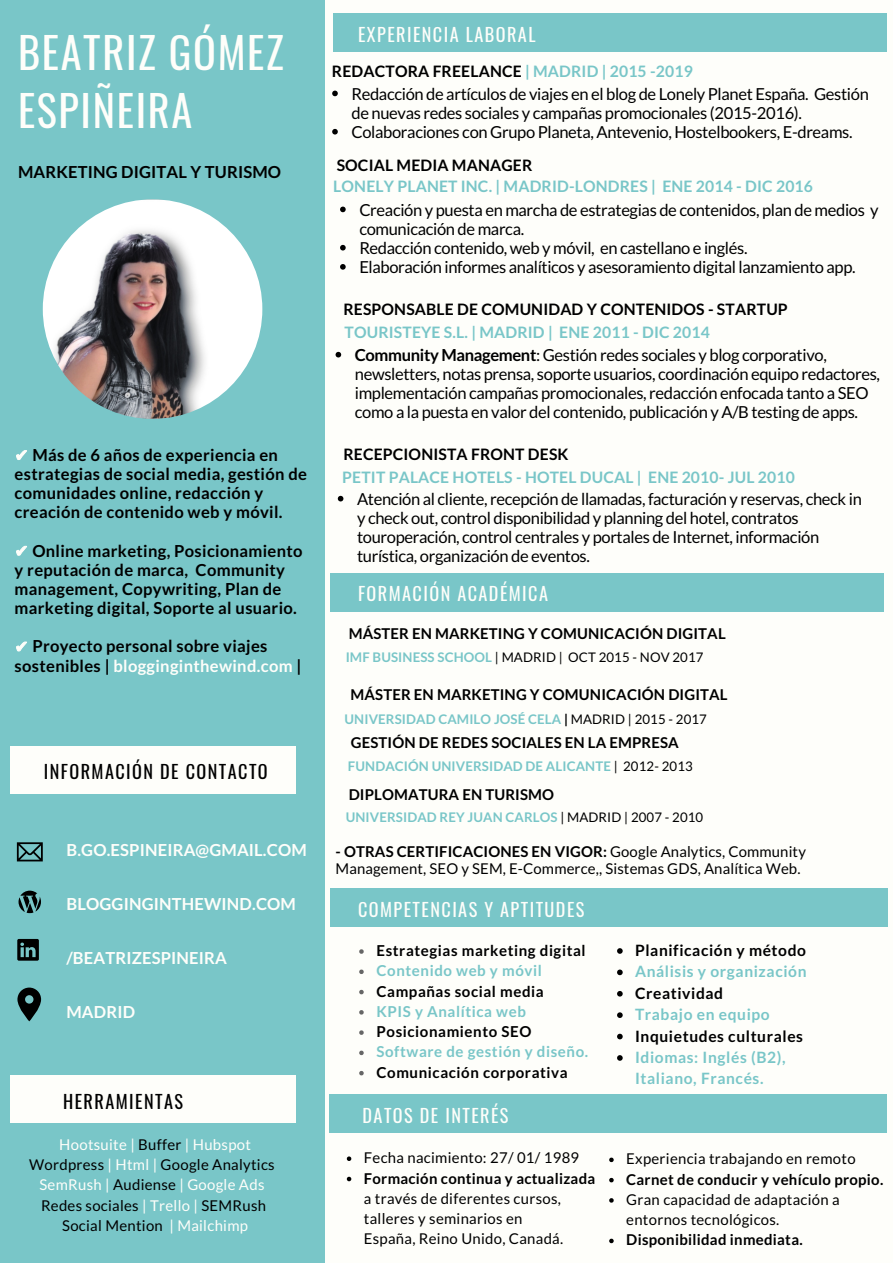
<style>
.page{position:relative;width:893px;height:1263px;background:#fefefa}
.page>*{position:absolute;margin:0;border:0;box-sizing:border-box;transform-origin:0 0}
.t1{font:42.3px/58.5px "Oswald";letter-spacing:.04em;color:#fefefa}
.t2{font:18.15px "Oswald";letter-spacing:.08em;color:#fefefa}
.t3{font:18.15px "Oswald";letter-spacing:.08em;color:#000}
.t4{font:16.5px/19.2px "Lato";letter-spacing:-.02em;color:#000}
.t5{font:700 16.5px/19.2px "Lato";letter-spacing:.02em;color:#000}
.t6{font:700 16.5px "Lato";letter-spacing:.01em;color:#fefefa}
.t7{font:700 15.75px "Lato";letter-spacing:.01em;color:#79c6c8}
.t8{font:700 15.75px "Lato";letter-spacing:.01em;color:#000}
.t9{font:700 15.6px/21.5px "Lato";letter-spacing:.04em;color:#79c6c8}
.t10{font:700 15.6px "Lato";letter-spacing:.04em;color:#000}
.t11{font:700 15px "Lato";letter-spacing:.04em;color:#000}
.t12{font:700 15px "Lato";letter-spacing:.04em;color:#79c6c8}
.t13{font:14.85px/20.2px "Lato";letter-spacing:.02em;color:#000}
.t14{font:700 14.85px "Lato";letter-spacing:.01em;color:#000}
.t15{font:700 13.2px "Lato";letter-spacing:.01em;color:#79c6c8}
.t16{font:13.2px "Lato";letter-spacing:.01em;color:#000}
.s1{font-family:"DejaVu Sans";font-weight:400;color:#fefefa}
.s2{color:#fefefa}
.s3{color:#79c6c8}
.s4{font-weight:700}
.s5{font-weight:700;color:#79c6c8}
.s6{color:#000}
.s7{font-weight:400;color:#000}
</style>
<div class="page">
<div style="left:330px;top:888px;width:557px;height:39px;background:#79c6c8"></div>
<svg style="left:359px;top:949px;width:5px;height:5px"></svg>
<svg style="left:359px;top:969px;width:5px;height:5px"></svg>
<svg style="left:359px;top:990px;width:5px;height:4px"></svg>
<svg style="left:359px;top:1010px;width:5px;height:4px"></svg>
<svg style="left:359px;top:1030px;width:5px;height:5px"></svg>
<svg style="left:359px;top:1051px;width:5px;height:4px"></svg>
<svg style="left:359px;top:1071px;width:5px;height:4px"></svg>
<svg style="left:617px;top:948px;width:6px;height:6px"></svg>
<svg style="left:617px;top:969px;width:6px;height:6px"></svg>
<svg style="left:617px;top:991px;width:6px;height:5px"></svg>
<svg style="left:617px;top:1012px;width:6px;height:6px"></svg>
<svg style="left:617px;top:1034px;width:6px;height:5px"></svg>
<svg style="left:617px;top:1055px;width:6px;height:6px"></svg>
<div style="left:333px;top:14px;width:554px;height:38px;background:#79c6c8"></div>
<div style="left:330px;top:573px;width:554px;height:38px;background:#79c6c8"></div>
<svg style="left:340px;top:207px;width:6px;height:5px"></svg>
<svg style="left:340px;top:245px;width:6px;height:5px"></svg>
<svg style="left:340px;top:264px;width:6px;height:6px"></svg>
<svg style="left:332px;top:91px;width:6px;height:5px"></svg>
<svg style="left:332px;top:129px;width:6px;height:6px"></svg>
<div style="left:0;top:0;width:324px;height:1263px;background:#79c6c8"></div>
<div style="left:10px;top:1075px;width:286px;height:48px;background:#fefefa"></div>
<div style="left:10px;top:747px;width:286px;height:47px;background:#fefefa"></div>
<img style="left:43px;top:199px;width:219px;height:220px;border-radius:50%">
<svg style="left:336px;top:352px;width:5px;height:5px"></svg>
<svg style="left:338px;top:496px;width:5px;height:5px"></svg>
<svg style="left:347px;top:1156px;width:4px;height:5px"></svg>
<svg style="left:347px;top:1177px;width:4px;height:4px"></svg>
<svg style="left:609px;top:1157px;width:5px;height:5px"></svg>
<svg style="left:609px;top:1178px;width:5px;height:4px"></svg>
<svg style="left:609px;top:1198px;width:5px;height:5px"></svg>
<svg style="left:609px;top:1239px;width:5px;height:4px"></svg>
<div style="left:329px;top:1094px;width:557px;height:39px;background:#79c6c8"></div>
<svg style="left:19px;top:891px;width:22px;height:22px"></svg>
<svg style="left:17px;top:842px;width:26px;height:19px"></svg>
<svg style="left:17px;top:939px;width:22px;height:22px"></svg>
<svg style="left:17px;top:987px;width:24px;height:34px"></svg>
<h1 class="t1" style="left:18px;top:21px;width:267px">BEATRIZ GÓMEZ<br>ESPIÑEIRA</h1>
<p class="t5" style="left:18px;top:162px;width:265px">MARKETING DIGITAL Y TURISMO</p>
<p class="t5" style="left:15px;top:445px;width:294px"><span class="s1">✔</span> Más de 6 años de experiencia en estrategias de social media, gestión de comunidades online, redacción y creación de contenido web y móvil.</p>
<p class="t5" style="left:15px;top:541px;width:289px"><span class="s1">✔</span> Online marketing, Posicionamiento y reputación de marca, Community management, Copywriting, Plan de marketing digital, Soporte al usuario.</p>
<p class="t5" style="left:15px;top:636px;width:288px"><span class="s1">✔</span> Proyecto personal sobre viajes sostenibles | <span class="s2">blogginginthewind.com</span> |</p>
<p class="t3" style="left:44px;top:758px;width:225px">INFORMACIÓN DE CONTACTO</p>
<p class="t6" style="left:66px;top:839px;width:242px">B.GO.ESPINEIRA@GMAIL.COM</p>
<p class="t6" style="left:66px;top:893px;width:231px">BLOGGINGINTHEWIND.COM</p>
<p class="t6" style="left:66px;top:948px;width:162px">/BEATRIZESPINEIRA</p>
<p class="t6" style="left:66px;top:1002px;width:70px">MADRID</p>
<p class="t3" style="left:63px;top:1087px;width:121px">HERRAMIENTAS</p>
<p class="t13" style="left:29px;top:1134px;width:247px;text-align:center"><span class="s2">Hootsuite |</span> Buffer <span class="s2">| Hubspot<br></span>Wordpress <span class="s2">| Html |</span> Google Analytics<br><span class="s2">SemRush |</span> Audiense <span class="s2">| Google Ads<br></span>Redes sociales <span class="s2">| Trello |</span> SEMRush<br>Social Mention <span class="s2">| Mailchimp</span></p>
<p class="t2" style="left:358px;top:20px;width:179px">EXPERIENCIA LABORAL</p>
<p class="t8" style="left:332px;top:61px;width:362px">REDACTORA FREELANCE <span class="s3">| MADRID | 2015 -2019</span></p>
<p class="t4" style="left:351px;top:84px;width:519px">Redacción de artículos de viajes en el blog de Lonely Planet España. Gestión de nuevas redes sociales y campañas promocionales (2015-2016).<br>Colaboraciones con Grupo Planeta, Antevenio, Hostelbookers, E-dreams.</p>
<p class="t8" style="left:337px;top:156px;width:197px">SOCIAL MEDIA MANAGER</p>
<p class="t7" style="left:333px;top:176px;width:481px">LONELY PLANET INC. | MADRID-LONDRES | ENE 2014 - DIC 2016</p>
<p class="t4" style="left:359px;top:200px;width:521px">Creación y puesta en marcha de estrategias de contenidos, plan de medios y comunicación de marca.<br>Redacción contenido, web y móvil, en castellano e inglés.<br>Elaboración informes analíticos y asesoramiento digital lanzamiento app.</p>
<p class="t8" style="left:343px;top:299px;width:446px">RESPONSABLE DE COMUNIDAD Y CONTENIDOS - STARTUP</p>
<p class="t7" style="left:345px;top:322px;width:367px">TOURISTEYE S.L. | MADRID | ENE 2011 - DIC 2014</p>
<p class="t4" style="left:355px;top:345px;width:527px"><span class="s4">Community Management</span>: Gestión redes sociales y blog corporativo, newsletters, notas prensa, soporte usuarios, coordinación equipo redactores, implementación campañas promocionales, redacción enfocada tanto a SEO como a la puesta en valor del contenido, publicación y A/B testing de apps.</p>
<p class="t8" style="left:343px;top:444px;width:227px">RECEPCIONISTA FRONT DESK</p>
<p class="t7" style="left:342px;top:467px;width:454px">PETIT PALACE HOTELS - HOTEL DUCAL | ENE 2010- JUL 2010</p>
<p class="t4" style="left:357px;top:489px;width:506px">Atención al cliente, recepción de llamadas, facturación y reservas, check in y check out, control disponibilidad y planning del hotel, contratos touroperación, control centrales y portales de Internet, información turística, organización de eventos.</p>
<p class="t2" style="left:358px;top:580px;width:191px">FORMACIÓN ACADÉMICA</p>
<p class="t14" style="left:349px;top:624px;width:378px">MÁSTER EN MARKETING Y COMUNICACIÓN DIGITAL</p>
<p class="t16" style="left:346px;top:649px;width:359px"><span class="s5">IMF BUSINESS SCHOOL</span> | MADRID | OCT 2015 - NOV 2017</p>
<p class="t14" style="left:351px;top:686px;width:378px">MÁSTER EN MARKETING Y COMUNICACIÓN DIGITAL</p>
<p class="t15" style="left:345px;top:711px;width:364px">UNIVERSIDAD CAMILO JOSÉ CELA <span class="s6">|</span> <span class="s7">MADRID | 2015 - 2017</span></p>
<p class="t14" style="left:351px;top:733px;width:329px">GESTIÓN DE REDES SOCIALES EN LA EMPRESA</p>
<p class="t15" style="left:348px;top:757px;width:346px">FUNDACIÓN UNIVERSIDAD DE ALICANTE <span class="s7">| 2012- 2013</span></p>
<p class="t14" style="left:349px;top:785px;width:207px">DIPLOMATURA EN TURISMO</p>
<p class="t15" style="left:346px;top:809px;width:359px">UNIVERSIDAD REY JUAN CARLOS <span class="s7">| MADRID | 2007 - 2010</span></p>
<p class="t13" style="left:336px;top:843px;width:472px;line-height:17px"><span class="s4">- OTRAS CERTIFICACIONES EN VIGOR:</span> Google Analytics, Community<br>Management, SEO y SEM, E-Commerce,, Sistemas GDS, Analítica Web.</p>
<p class="t2" style="left:358px;top:895px;width:228px">COMPETENCIAS Y APTITUDES</p>
<p class="t11" style="left:376px;top:941px;width:211px">Estrategias marketing digital</p>
<p class="t12" style="left:376px;top:961px;width:167px">Contenido web y móvil</p>
<p class="t11" style="left:376px;top:982px;width:169px">Campañas social media</p>
<p class="t12" style="left:376px;top:1002px;width:151px">KPIS y Analítica web</p>
<p class="t11" style="left:376px;top:1022px;width:156px">Posicionamiento SEO</p>
<p class="t12" style="left:376px;top:1042px;width:213px">Software de gestión y diseño.</p>
<p class="t11" style="left:376px;top:1063px;width:193px">Comunicación corporativa</p>
<p class="t2" style="left:363px;top:1101px;width:147px">DATOS DE INTERÉS</p>
<p class="t13" style="left:364px;top:1147px;width:217px">Fecha nacimiento: 27/ 01/ 1989</p>
<p class="t14" style="left:364px;top:1169px;width:233px">Formación continua y actualizada</p>
<p class="t13" style="left:364px;top:1188px;width:201px">a través de diferentes cursos, talleres y seminarios en<br>España, Reino Unido, Canadá.</p>
<p class="t10" style="left:635px;top:941px;width:173px">Planificación y método</p>
<p class="t9" style="left:635px;top:961px;width:173px">Análisis y organización</p>
<p class="t10" style="left:635px;top:983px;width:90px">Creatividad</p>
<p class="t9" style="left:635px;top:1003px;width:136px">Trabajo en equipo</p>
<p class="t10" style="left:635px;top:1026px;width:170px">Inquietudes culturales</p>
<p class="t9" style="left:635px;top:1046px;width:152px">Idiomas: Inglés (B2),<br>Italiano, Francés.</p>
<p class="t13" style="left:626px;top:1148px;width:231px">Experiencia trabajando en remoto</p>
<p class="t14" style="left:626px;top:1170px;width:259px">Carnet de conducir y vehículo propio.</p>
<p class="t13" style="left:626px;top:1189px;width:215px">Gran capacidad de adaptación a entornos tecnológicos.</p>
<p class="t14" style="left:626px;top:1231px;width:178px">Disponibilidad inmediata.</p>
</div>
